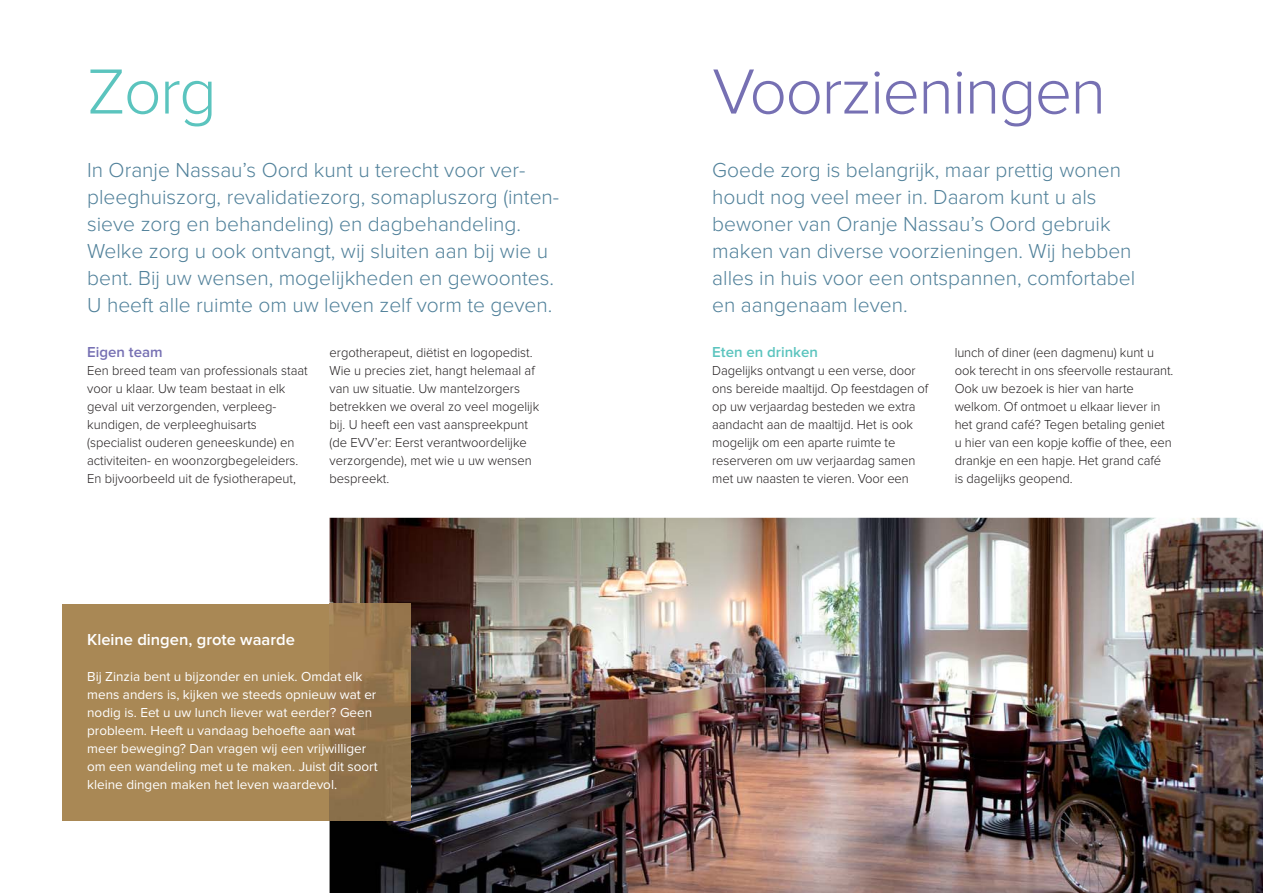
<style>
.page{position:relative;width:1263px;height:893px;background:#fff}
.page>*{position:absolute;margin:0;border:0;box-sizing:border-box;transform-origin:0 0}
.t1{font:300 66px "Proxima Nova";letter-spacing:-.025em;color:#7670b3}
.t2{font:300 66px "Proxima Nova";color:#5bc4be}
.t3{font:300 21px/27px "Proxima Nova";color:#51819a}
.t4{font:600 16.5px "Proxima Nova";color:#fff}
.t5{font:600 15px "Proxima Nova";color:#5bc4be}
.t6{font:600 15px "Proxima Nova";color:#7670b3}
.t7{font:300 13.5px/18px "Proxima Nova";color:#231f20;scale:.96 1}
.t8{font:13.5px/18px "Proxima Nova";color:#fff}
</style>
<div class="page">
<img style="left:330px;top:518px;width:933px;height:375px">
<img style="left:330px;top:604px;width:81px;height:217px">
<div style="left:62px;top:604px;width:268px;height:217px;background:#a98855"></div>
<h1 class="t2" style="left:87px;top:70px;width:131px">Zorg</h1>
<h1 class="t1" style="left:712px;top:70px;width:395px">Voorzieningen</h1>
<p class="t3" style="left:87px;top:158px;width:474px">In Oranje Nassau’s Oord kunt u terecht voor ver&shy;pleeghuiszorg, revalidatiezorg, somapluszorg (inten&shy;sieve zorg en behandeling) en dagbehandeling.<br>Welke zorg u ook ontvangt, wij sluiten aan bij wie u bent. Bij uw wensen, mogelijkheden en gewoontes.<br>U heeft alle ruimte om uw leven zelf vorm te geven.</p>
<p class="t3" style="left:712px;top:158px;width:425px">Goede zorg is belangrijk, maar prettig wonen houdt nog veel meer in. Daarom kunt u als bewoner van Oranje Nassau’s Oord gebruik maken van diverse voorzieningen. Wij hebben alles in huis voor een ontspannen, comfortabel en aangenaam leven.</p>
<p class="t6" style="left:87px;top:347px;width:77px">Eigen team</p>
<p class="t7" style="left:87px;top:362px;width:231px">Een breed team van professionals staat voor u klaar. Uw team bestaat in elk geval uit verzorgenden, verpleeg&shy;kundigen, de verpleeghuisarts (specialist ouderen geneeskunde) en activiteiten- en woonzorgbegeleiders.<br>En bijvoorbeeld uit de fysiotherapeut,</p>
<p class="t7" style="left:330px;top:344px;width:220px">ergotherapeut, diëtist en logopedist.<br>Wie u precies ziet, hangt helemaal af van uw situatie. Uw mantelzorgers betrekken we overal zo veel mogelijk bij. U heeft een vast aanspreekpunt (de EVV’er: Eerst verantwoordelijke verzorgende), met wie u uw wensen bespreekt.</p>
<p class="t4" style="left:87px;top:634px;width:209px">Kleine dingen, grote waarde</p>
<p class="t8" style="left:87px;top:668px;width:292px">Bij Zinzia bent u bijzonder en uniek. Omdat elk mens anders is, kijken we steeds opnieuw wat er nodig is. Eet u uw lunch liever wat eerder? Geen probleem. Heeft u vandaag behoefte aan wat meer beweging? Dan vragen wij een vrijwilliger om een wandeling met u te maken. Juist dit soort kleine dingen maken het leven waardevol.</p>
<p class="t5" style="left:712px;top:347px;width:107px">Eten en drinken</p>
<p class="t7" style="left:712px;top:362px;width:226px">Dagelijks ontvangt u een verse, door ons bereide maaltijd. Op feestdagen of op uw verjaardag besteden we extra aandacht aan de maaltijd. Het is ook mogelijk om een aparte ruimte te reserveren om uw verjaardag samen met uw naasten te vieren. Voor een</p>
<p class="t7" style="left:955px;top:344px;width:229px">lunch of diner (een dagmenu) kunt u ook terecht in ons sfeervolle restaurant.<br>Ook uw bezoek is hier van harte welkom. Of ontmoet u elkaar liever in het grand café? Tegen betaling geniet u hier van een kopje koffie of thee, een drankje en een hapje. Het grand café<br>is dagelijks geopend.</p>
</div>
